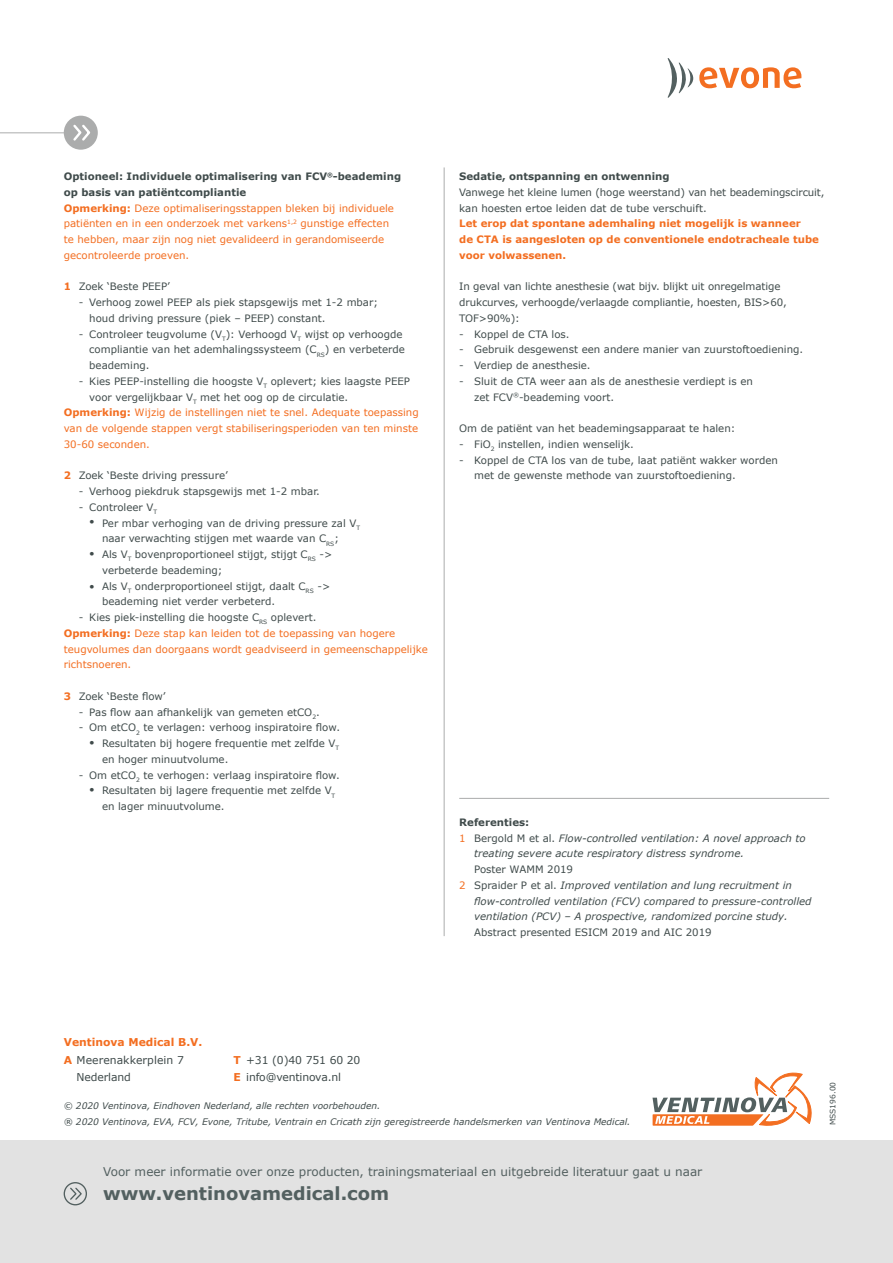
<style>
.page{position:relative;width:893px;height:1263px;background:#fff}
.page>*{position:absolute;margin:0;border:0;box-sizing:border-box;transform-origin:0 0}
.t1{font:700 18px "Verdana";color:#536060}
.t2{font:12px "Verdana";color:#536060}
.t3{font:10.8px "Verdana";letter-spacing:-.01em;color:#404b4b}
.t4{font:700 10.8px "Verdana";color:#f36e21}
.AlineaQRC{font:10.2px/15.8px "Verdana";color:#404b4b}
.AlineaQRC-2{font:10.2px/15.8px "Verdana";color:#f36e21}
.AlineaQRC-3{font:italic 10.2px/15.8px "Verdana";color:#404b4b}
.AlineaQRC-4{font:700 10.2px/15.8px "Verdana";color:#404b4b}
.AlineaQRC-5{font:700 10.2px/15.8px "Verdana";color:#f36e21}
.Platte_tekst_grijs{font:italic 9px "Verdana";color:#404b4b}
.Platte_tekst_grijs-2{font:7.5px "Verdana";letter-spacing:.005em;color:#404b4b}
.s1{font-weight:700}
.s2{font-weight:700;color:#f36e21}
.s3{font-style:normal;color:#f36e21}
.s4{font-style:normal}
</style>
<div class="page">
<svg style="left:652px;top:1072px;width:160px;height:54px"></svg>
<div style="left:0;top:1141px;width:893px;height:122px;background:#e2e2e2"></div>
<div style="left:64px;top:1182px;width:23px;height:23px;border:1px solid #536060;border-radius:50%"></div>
<svg style="left:70px;top:1186px;width:13px;height:14px"></svg>
<svg style="left:668px;top:58px;width:133px;height:40px"></svg>
<hr style="left:444px;top:167px;width:1px;height:769px;background:#abacac">
<hr style="left:459px;top:798px;width:370px;height:1px;background:#abacac">
<hr style="left:0;top:133px;width:74px;height:1px;background:#abacac">
<div style="left:64px;top:116px;width:34px;height:34px;background:#abacac;border-radius:50%"></div>
<svg style="left:73px;top:124px;width:17px;height:17px"></svg>
<p class="AlineaQRC-4" style="left:64px;top:168px;width:339px">Optioneel: Individuele optimalisering van FCV<sup>®</sup>-beademing op basis van patiëntcompliantie</p>
<p class="AlineaQRC-2" style="left:64px;top:200px;width:332px"><span class="s1">Opmerking:</span> Deze optimaliseringsstappen bleken bij individuele patiënten en in een onderzoek met varkens<sup>1,2</sup> gunstige effecten te hebben, maar zijn nog niet gevalideerd in gerandomiseerde gecontroleerde proeven.</p>
<p class="AlineaQRC" style="left:64px;top:279px;width:108px"><span class="s2">1</span> Zoek ‘Beste PEEP’</p>
<p class="AlineaQRC" style="left:89px;top:294px;width:290px;text-indent:-11px">- Verhoog zowel PEEP als piek stapsgewijs met 1-2 mbar; houd driving pressure (piek – PEEP) constant.</p>
<p class="AlineaQRC" style="left:89px;top:326px;width:317px;text-indent:-11px">- Controleer teugvolume (V<sub>T</sub>): Verhoogd V<sub>T</sub> wijst op verhoogde compliantie van het ademhalingssysteem (C<sub>RS</sub>) en verbeterde beademing.</p>
<p class="AlineaQRC" style="left:89px;top:373px;width:322px;text-indent:-11px">- Kies PEEP-instelling die hoogste V<sub>T</sub> oplevert; kies laagste PEEP voor vergelijkbaar V<sub>T</sub> met het oog op de circulatie.</p>
<p class="AlineaQRC-2" style="left:64px;top:405px;width:356px;text-align:justify"><span class="s1">Opmerking:</span> Wijzig de instellingen niet te snel. Adequate toepassing van de volgende stappen vergt stabiliseringsperioden van ten minste 30-60 seconden.</p>
<p class="AlineaQRC" style="left:64px;top:468px;width:166px"><span class="s2">2</span> Zoek ‘Beste driving pressure’</p>
<p class="AlineaQRC" style="left:79px;top:483px;width:243px">- Verhoog piekdruk stapsgewijs met 1-2 mbar.</p>
<p class="AlineaQRC" style="left:79px;top:499px;width:80px">- Controleer V<sub>T</sub></p>
<p class="AlineaQRC" style="left:102px;top:515px;width:259px;text-indent:-13px">• Per mbar verhoging van de driving pressure zal V<sub>T </sub>naar verwachting stijgen met waarde van C<sub>RS</sub>;</p>
<p class="AlineaQRC" style="left:102px;top:546px;width:232px;text-indent:-13px">• Als V<sub>T</sub> bovenproportioneel stijgt, stijgt C<sub>RS</sub> -&gt; verbeterde beademing;</p>
<p class="AlineaQRC" style="left:102px;top:578px;width:230px;text-indent:-13px">• Als V<sub>T</sub> onderproportioneel stijgt, daalt C<sub>RS</sub> -&gt; beademing niet verder verbeterd.</p>
<p class="AlineaQRC" style="left:79px;top:609px;width:239px">- Kies piek-instelling die hoogste C<sub>RS</sub> oplevert.</p>
<p class="AlineaQRC-2" style="left:64px;top:625px;width:366px"><span class="s1">Opmerking:</span> Deze stap kan leiden tot de toepassing van hogere teugvolumes dan doorgaans wordt geadviseerd in gemeenschappelijke richtsnoeren.</p>
<p class="AlineaQRC" style="left:64px;top:688px;width:103px"><span class="s2">3</span> Zoek ‘Beste flow’</p>
<p class="AlineaQRC" style="left:79px;top:704px;width:243px">- Pas flow aan afhankelijk van gemeten etCO<sub>2</sub>.</p>
<p class="AlineaQRC" style="left:79px;top:720px;width:263px">- Om etCO<sub>2</sub> te verlagen: verhoog inspiratoire flow.</p>
<p class="AlineaQRC" style="left:102px;top:735px;width:238px;text-indent:-13px">• Resultaten bij hogere frequentie met zelfde V<sub>T </sub>en hoger minuutvolume.</p>
<p class="AlineaQRC" style="left:79px;top:767px;width:263px">- Om etCO<sub>2</sub> te verhogen: verlaag inspiratoire flow.</p>
<p class="AlineaQRC" style="left:102px;top:783px;width:235px;text-indent:-13px">• Resultaten bij lagere frequentie met zelfde V<sub>T </sub>en lager minuutvolume.</p>
<p class="AlineaQRC-4" style="left:459px;top:168px;width:212px">Sedatie, ontspanning en ontwenning</p>
<p class="AlineaQRC" style="left:459px;top:184px;width:367px">Vanwege het kleine lumen (hoge weerstand) van het beademingscircuit, kan hoesten ertoe leiden dat de tube verschuift.</p>
<p class="AlineaQRC-5" style="left:459px;top:215px;width:361px">Let erop dat spontane ademhaling niet mogelijk is wanneer<br>de CTA is aangesloten op de conventionele endotracheale tube voor volwassenen.</p>
<p class="AlineaQRC" style="left:459px;top:279px;width:329px">In geval van lichte anesthesie (wat bijv. blijkt uit onregelmatige drukcurves, verhoogde/verlaagde compliantie, hoesten, BIS&gt;60,<br>TOF&gt;90%):</p>
<p class="AlineaQRC" style="left:459px;top:326px;width:112px">- Koppel de CTA los.</p>
<p class="AlineaQRC" style="left:459px;top:342px;width:345px">- Gebruik desgewenst een andere manier van zuurstoftoediening.</p>
<p class="AlineaQRC" style="left:459px;top:357px;width:133px">- Verdiep de anesthesie.</p>
<p class="AlineaQRC" style="left:474px;top:373px;width:280px;text-indent:-15px">- Sluit de CTA weer aan als de anesthesie verdiept is en zet FCV<sup>®</sup>-beademing voort.</p>
<p class="AlineaQRC" style="left:459px;top:420px;width:278px">Om de patiënt van het beademingsapparaat te halen:</p>
<p class="AlineaQRC" style="left:459px;top:436px;width:176px">- FiO<sub>2</sub> instellen, indien wenselijk.</p>
<p class="AlineaQRC" style="left:474px;top:452px;width:305px;text-indent:-15px">- Koppel de CTA los van de tube, laat patiënt wakker worden met de gewenste methode van zuurstoftoediening.</p>
<p class="AlineaQRC-4" style="left:459px;top:814px;width:71px">Referenties:</p>
<p class="AlineaQRC-3" style="left:474px;top:830px;width:333px;text-indent:-15px"><span class="s3">1</span> <span class="s4">Bergold M et al.</span> Flow-controlled ventilation: A novel approach to treating severe acute respiratory distress syndrome.<br><span class="s4">Poster WAMM 2019</span></p>
<p class="AlineaQRC-3" style="left:474px;top:877px;width:339px;text-indent:-15px"><span class="s3">2</span> <span class="s4">Spraider P et al.</span> Improved ventilation and lung recruitment in flow-controlled ventilation (FCV) compared to pressure-controlled ventilation (PCV) – A prospective, randomized porcine study.<br><span class="s4">Abstract presented ESICM 2019 and AIC 2019</span></p>
<p class="t4" style="left:64px;top:1035px;width:140px">Ventinova Medical B.V.</p>
<p class="t3" style="left:64px;top:1052px;width:122px"><span class="s2">A</span> Meerenakkerplein 7</p>
<p class="t3" style="left:77px;top:1069px;width:56px">Nederland</p>
<p class="t3" style="left:233px;top:1053px;width:129px"><span class="s2">T</span> +31 (0)40 751 60 20</p>
<p class="t3" style="left:233px;top:1070px;width:109px"><span class="s2">E</span> info@ventinova.nl</p>
<p class="Platte_tekst_grijs" style="left:64px;top:1100px;width:318px">© 2020 Ventinova, Eindhoven Nederland, alle rechten voorbehouden.</p>
<p class="Platte_tekst_grijs" style="left:64px;top:1116px;width:568px">® 2020 Ventinova, EVA, FCV, Evone, Tritube, Ventrain en Cricath zijn geregistreerde handelsmerken van Ventinova Medical.</p>
<p class="t2" style="left:103px;top:1163px;width:601px">Voor meer informatie over onze producten, trainingsmateriaal en uitgebreide literatuur gaat u naar</p>
<p class="t1" style="left:103px;top:1180px;width:288px">www.ventinovamedical.com</p>
<p class="Platte_tekst_grijs-2" style="left:828px;top:1125px;width:45px;rotate:-90deg">MSS196.00</p>
</div>
